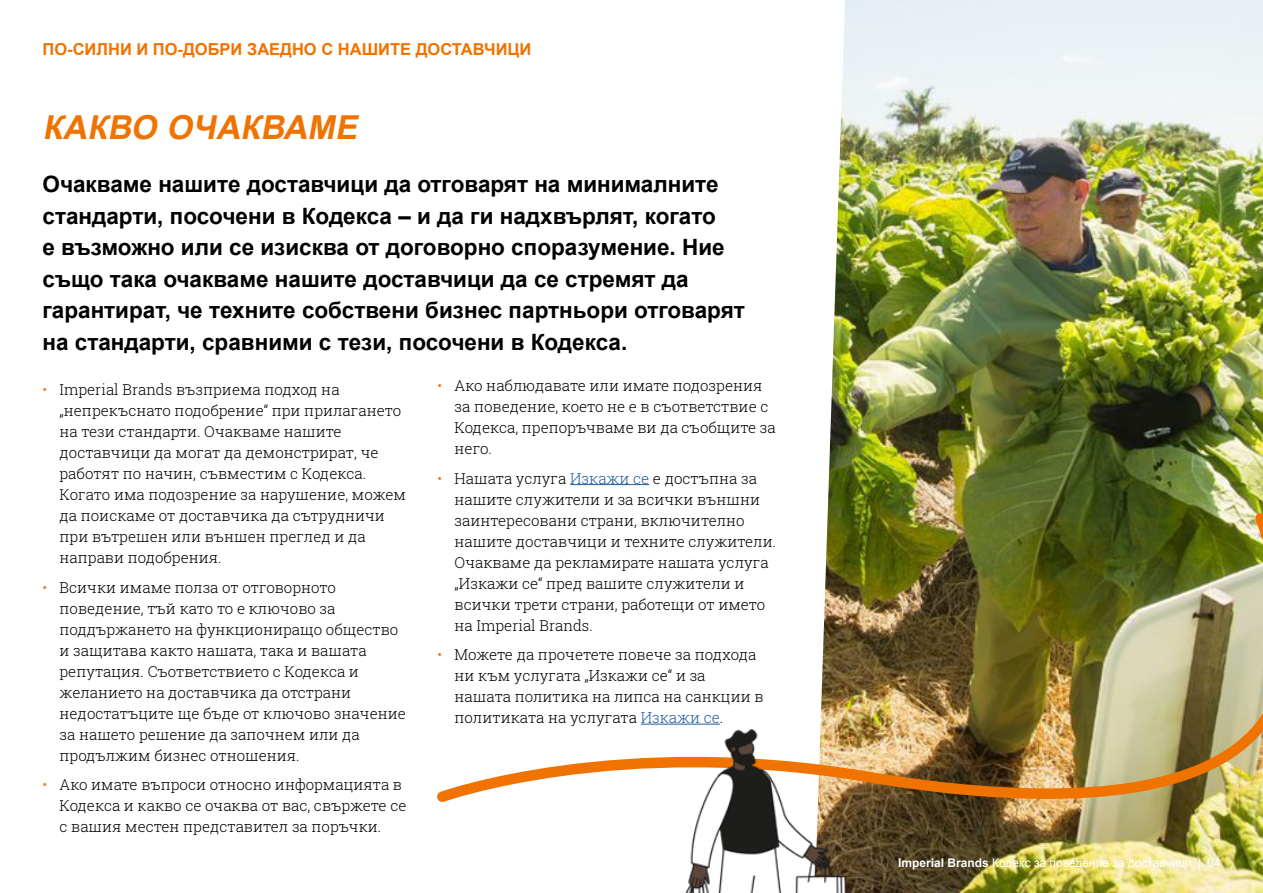
<style>
.page{position:relative;width:1263px;height:893px;background:#fff}
.page>*{position:absolute;margin:0;border:0;box-sizing:border-box;transform-origin:0 0}
.t1{font:italic 700 33px "Arial";color:#f07300}
.t2{font:700 22.5px/31.5px "Arial";color:#000}
.t3{font:700 16.5px "Arial";color:#f07300}
.t4{font:300 15px/21px "Roboto Slab";color:#000}
.t5{font:12px "Arial";color:#fff}
.s1{color:#f47920}
.s2{color:#215e9e}
.s3{font-weight:700}
</style>
<div class="page">
<img style="left:828px;top:0;width:435px;height:893px">
<hr style="left:570px;top:484px;width:79px;height:1px;background:#215e9e">
<img style="left:437px;top:505px;width:826px;height:298px">
<img style="left:669px;top:728px;width:180px;height:165px">
<p class="t3" style="left:43px;top:38px;width:490px">ПО-СИЛНИ И ПО-ДОБРИ ЗАЕДНО С НАШИТЕ ДОСТАВЧИЦИ</p>
<h1 class="t1" style="left:43px;top:105px;width:324px">КАКВО ОЧАКВАМЕ</h1>
<p class="t2" style="left:43px;top:169px;width:704px">Очакваме нашите доставчици да отговарят на минималните стандарти, посочени в Кодекса – и да ги надхвърлят, когато<br>е възможно или се изисква от договорно споразумение. Ние също така очакваме нашите доставчици да се стремят да гарантират, че техните собствени бизнес партньори отговарят на стандарти, сравними с тези, посочени в Кодекса.</p>
<p class="t4" style="left:60px;top:379px;width:348px;text-indent:-17px"><span class="s1">•</span> Imperial Brands възприема подход на „непрекъснато подобрение“ при прилагането на тези стандарти. Очакваме нашите доставчици да могат да демонстрират, че работят по начин, съвместим с Кодекса.<br>Когато има подозрение за нарушение, можем да поискаме от доставчика да сътрудничи при вътрешен или външен преглед и да направи подобрения.</p>
<p class="t4" style="left:60px;top:577px;width:348px;text-indent:-17px"><span class="s1">•</span> Всички имаме полза от отговорното поведение, тъй като то е ключово за поддържането на функциониращо общество и защитава както нашата, така и вашата репутация. Съответствието с Кодекса и желанието на доставчика да отстрани недостатъците ще бъде от ключово значение за нашето решение да започнем или да продължим бизнес отношения.</p>
<p class="t4" style="left:60px;top:774px;width:348px;text-indent:-17px"><span class="s1">•</span> Ако имате въпроси относно информацията в<br>Кодекса и какво се очаква от вас, свържете се с вашия местен представител за поръчки.</p>
<p class="t4" style="left:455px;top:375px;width:323px;text-indent:-17px"><span class="s1">•</span> Ако наблюдавате или имате подозрения за поведение, което не е в съответствие с<br>Кодекса, препоръчваме ви да съобщите за него.</p>
<p class="t4" style="left:455px;top:467px;width:323px;text-indent:-17px"><span class="s1">•</span> Нашата услуга <span class="s2">Изкажи се</span> е достъпна за нашите служители и за всички външни заинтересовани страни, включително нашите доставчици и техните служители.<br>Очакваме да рекламирате нашата услуга „Изкажи се“ пред вашите служители и всички трети страни, работещи от името на Imperial Brands.</p>
<p class="t4" style="left:455px;top:644px;width:310px;text-indent:-17px"><span class="s1">•</span> Можете да прочетете повече за подхода ни към услугата „Изкажи се“ и за нашата политика на липса на санкции в политиката на услугата <span class="s2">Изкажи се</span>.</p>
<p class="t5" style="left:898px;top:855px;width:324px"><span class="s3">Imperial Brands</span> Кодекс за поведение за доставчици | 04</p>
</div>
